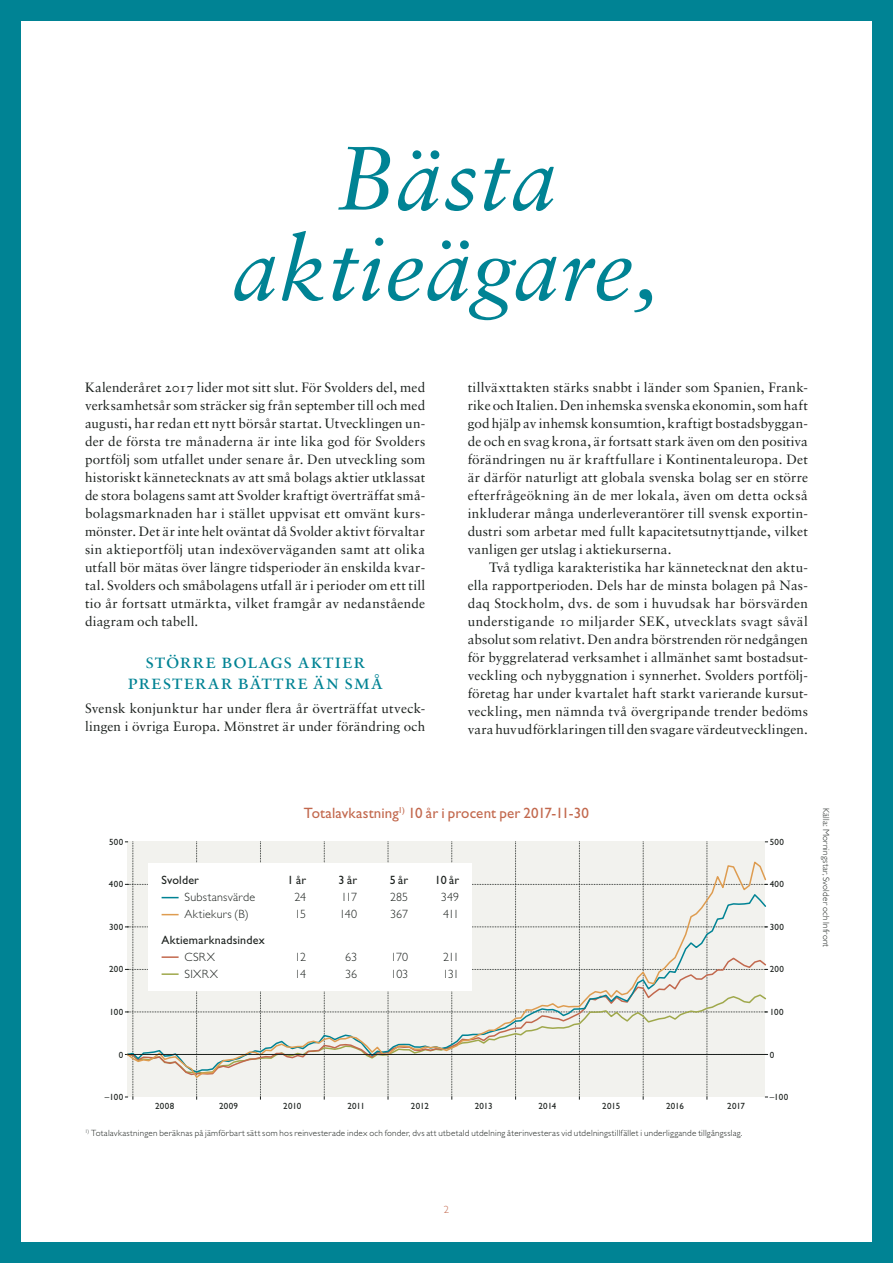
<style>
.page{position:relative;width:893px;height:1263px;background:#008394}
.page>*{position:absolute;margin:0;border:0;box-sizing:border-box;transform-origin:0 0}
.t1{font:italic 90px/90px "Sabon LT Std";letter-spacing:.005em;color:#008394;text-align:center}
.t2{font:21px/21px "Sabon LT Std";letter-spacing:.035em;color:#008394;text-align:center}
.t3{font:15px "Gill Sans Std";letter-spacing:.005em;color:#c2684d}
.t4{font:13.5px/18px "Sabon LT Std";letter-spacing:.015em;color:#1c211e;text-align:justify}
.t5{font:300 12px "Gill Sans Std";letter-spacing:.015em;color:#1c211e}
.t6{font:12px "Gill Sans Std";letter-spacing:.015em;color:#1c211e}
.t7{font:300 10.5px "Gill Sans Std";color:#c2684d}
.t8{font:300 9px "Gill Sans Std";letter-spacing:.03em;color:#1c211e}
.t9{font:9px "Gill Sans Std";letter-spacing:.03em;color:#1c211e}
</style>
<div class="page">
<div style="left:21px;top:21px;width:851px;height:1221px;background:#fff"></div>
<svg style="left:125px;top:841px;width:642px;height:258px"></svg>
<h1 class="t1" style="left:233px;top:133px;width:428px">Bästa aktieägare,</h1>
<p class="t4" style="left:85px;top:378px;width:342px">Kalenderåret 2017 lider mot sitt slut. För Svolders del, med verksamhetsår som sträcker sig från september till och med augusti, har redan ett nytt börsår startat. Utvecklingen un&shy;der de första tre månaderna är inte lika god för Svolders portfölj som utfallet under senare år. Den utveckling som historiskt kännetecknats av att små bolags aktier utklassat de stora bolagens samt att Svolder kraftigt överträffat små&shy;bolagsmarknaden har i stället uppvisat ett omvänt kurs&shy;mönster. Det är inte helt oväntat då Svolder aktivt förvaltar sin aktieportfölj utan indexöverväganden samt att olika utfall bör mätas över längre tidsperioder än enskilda kvar&shy;tal. Svolders och småbolagens utfall är i perioder om ett till tio år fortsatt utmärkta, vilket framgår av nedanstående diagram och tabell.</p>
<h2 class="t2" style="left:127px;top:650px;width:257px">Större bolags aktier presterar bättre än små</h2>
<p class="t4" style="left:85px;top:699px;width:342px">Svensk konjunktur har under flera år överträffat utveck&shy;lingen i övriga Europa. Mönstret är under förändring och</p>
<p class="t4" style="left:468px;top:378px;width:342px">tillväxttakten stärks snabbt i länder som Spanien, Frank&shy;rike och Italien. Den inhemska svenska ekonomin, som haft god hjälp av inhemsk konsumtion, kraftigt bostadsbyggan&shy;de och en svag krona, är fortsatt stark även om den positiva förändringen nu är kraftfullare i Kontinentaleuropa. Det är därför naturligt att globala svenska bolag ser en större efterfrågeökning än de mer lokala, även om detta också inkluderar många underleverantörer till svensk exportin&shy;dustri som arbetar med fullt kapacitetsutnyttjande, vilket vanligen ger utslag i aktiekurserna.</p>
<p class="t4" style="left:468px;top:558px;width:342px;text-indent:21px">Två tydliga karakteristika har kännetecknat den aktu&shy;ella rapportperioden. Dels har de minsta bolagen på Nas&shy;daq Stockholm, dvs. de som i huvudsak har börsvärden understigande 10 miljarder SEK, utvecklats svagt såväl absolut som relativt. Den andra börstrenden rör nedgången för byggrelaterad verksamhet i allmänhet samt bostadsut&shy;veckling och nybyggnation i synnerhet. Svolders portfölj&shy;företag har under kvartalet haft starkt varierande kursut&shy;veckling, men nämnda två övergripande trender bedöms vara huvudförklaringen till den svagare värdeutvecklingen.</p>
<p class="t3" style="left:304px;top:804px;width:287px">Totalavkastning<sup>1)</sup> 10 år i procent per 2017-11-30</p>
<p class="t9" style="left:109px;top:837px;width:16px">500</p>
<p class="t9" style="left:109px;top:879px;width:16px">400</p>
<p class="t9" style="left:109px;top:922px;width:16px">300</p>
<p class="t9" style="left:109px;top:964px;width:16px">200</p>
<p class="t9" style="left:109px;top:1007px;width:15px">100</p>
<p class="t9" style="left:119px;top:1049px;width:6px">0</p>
<p class="t9" style="left:105px;top:1092px;width:20px">–100</p>
<p class="t8" style="left:85px;top:1128px;width:659px"><sup>1)</sup> Totalavkastningen beräknas på jämförbart sätt som hos reinvesterade index och fonder, dvs att utbetald utdelning återinvesteras vid utdelningstillfället i underliggande tillgångsslag.</p>
<p class="t6" style="left:162px;top:873px;width:39px">Svolder</p>
<p class="t6" style="left:288px;top:873px;width:20px">1 år</p>
<p class="t6" style="left:339px;top:873px;width:20px">3 år</p>
<p class="t6" style="left:390px;top:873px;width:20px">5 år</p>
<p class="t6" style="left:435px;top:873px;width:26px">10 år</p>
<p class="t5" style="left:185px;top:891px;width:72px">Substansvärde</p>
<p class="t5" style="left:294px;top:891px;width:13px">24</p>
<p class="t5" style="left:341px;top:891px;width:18px">117</p>
<p class="t5" style="left:390px;top:891px;width:20px">285</p>
<p class="t5" style="left:441px;top:891px;width:20px">349</p>
<p class="t5" style="left:185px;top:908px;width:66px">Aktiekurs (B)</p>
<p class="t5" style="left:295px;top:908px;width:13px">15</p>
<p class="t5" style="left:339px;top:908px;width:19px">140</p>
<p class="t5" style="left:390px;top:908px;width:19px">367</p>
<p class="t5" style="left:443px;top:908px;width:18px">411</p>
<p class="t6" style="left:162px;top:933px;width:105px">Aktiemarknadsindex</p>
<p class="t5" style="left:185px;top:950px;width:32px">CSRX</p>
<p class="t5" style="left:295px;top:950px;width:13px">12</p>
<p class="t5" style="left:345px;top:950px;width:14px">63</p>
<p class="t5" style="left:391px;top:950px;width:19px">170</p>
<p class="t5" style="left:443px;top:950px;width:18px">211</p>
<p class="t5" style="left:185px;top:967px;width:35px">SIXRX</p>
<p class="t5" style="left:295px;top:967px;width:13px">14</p>
<p class="t5" style="left:345px;top:967px;width:14px">36</p>
<p class="t5" style="left:391px;top:967px;width:19px">103</p>
<p class="t5" style="left:443px;top:967px;width:18px">131</p>
<p class="t9" style="left:155px;top:1100px;width:21px">2008</p>
<p class="t9" style="left:219px;top:1100px;width:21px">2009</p>
<p class="t9" style="left:283px;top:1100px;width:20px">2010</p>
<p class="t9" style="left:347px;top:1100px;width:19px">2011</p>
<p class="t9" style="left:411px;top:1100px;width:19px">2012</p>
<p class="t9" style="left:475px;top:1100px;width:19px">2013</p>
<p class="t9" style="left:539px;top:1100px;width:19px">2014</p>
<p class="t9" style="left:602px;top:1100px;width:19px">2015</p>
<p class="t9" style="left:666px;top:1100px;width:19px">2016</p>
<p class="t9" style="left:727px;top:1100px;width:19px">2017</p>
<p class="t9" style="left:770px;top:837px;width:16px">500</p>
<p class="t9" style="left:770px;top:879px;width:16px">400</p>
<p class="t9" style="left:770px;top:922px;width:16px">300</p>
<p class="t9" style="left:770px;top:964px;width:16px">200</p>
<p class="t9" style="left:770px;top:1007px;width:15px">100</p>
<p class="t9" style="left:770px;top:1049px;width:6px">0</p>
<p class="t9" style="left:770px;top:1092px;width:20px">–100</p>
<p class="t7" style="left:444px;top:1204px;width:7px">2</p>
<p class="t8" style="left:831px;top:808px;width:141px;rotate:90deg">Källa: Morningstar, Svolder och Infront</p>
</div>
